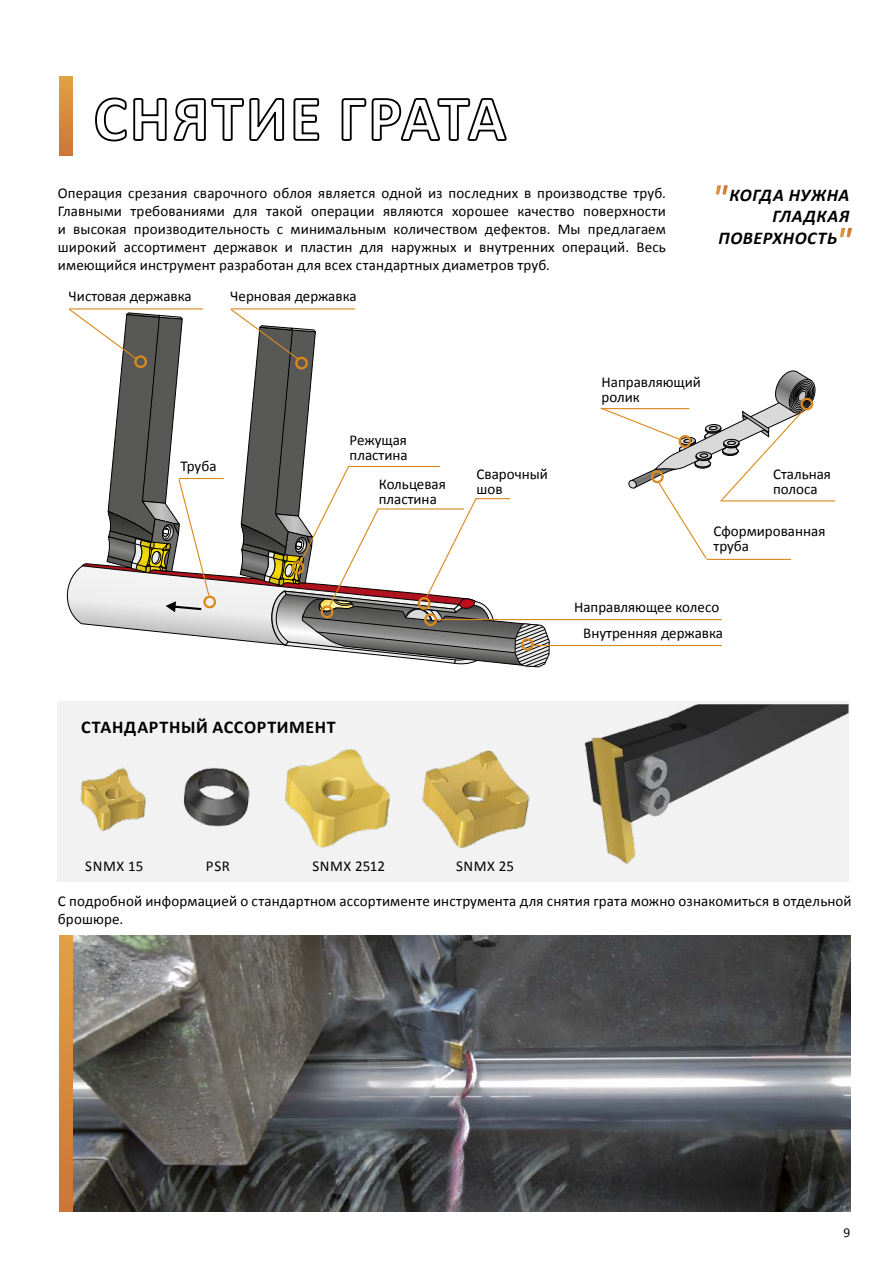
<style>
.page{position:relative;width:893px;height:1263px;background:#fff}
.page>*{position:absolute;margin:0;border:0;box-sizing:border-box;transform-origin:0 0}
.t1{font:italic 700 36px "Calibri";color:#fff}
.t2{font:italic 700 18px/21.6px "Calibri";letter-spacing:.03em;color:#000;text-align:right}
.t3{font:700 18px "Calibri";letter-spacing:.035em;color:#000}
.t4{font:15px/15px "Calibri";color:#000}
.t5{font:15px "Calibri";letter-spacing:.02em;color:#000}
.t6{font:13.5px "Calibri";color:#000}
.s1{font-size:36px;color:#fff}
</style>
<div class="page">
<div style="left:58px;top:702px;width:791px;height:180px;background:#f2f2f2"></div>
<img style="left:422px;top:750px;width:108px;height:98px">
<img style="left:80px;top:767px;width:66px;height:64px">
<img style="left:72px;top:935px;width:778px;height:277px">
<hr style="left:722px;top:500px;width:113px;height:1px;background:#da8a1c">
<hr style="left:436px;top:619px;width:286px;height:1px;background:#da8a1c">
<hr style="left:533px;top:645px;width:189px;height:1px;background:#da8a1c">
<svg style="left:600px;top:370px;width:216px;height:190px"></svg>
<svg style="left:67px;top:308px;width:483px;height:359px"></svg>
<img style="left:285px;top:749px;width:105px;height:99px">
<img style="left:183px;top:767px;width:67px;height:60px">
<img style="left:584px;top:704px;width:264px;height:161px">
<svg style="left:60px;top:935px;width:12px;height:277px;background:#d68a3d"></svg>
<svg style="left:95px;top:97px;width:190px;height:45px"></svg>
<svg style="left:293px;top:98px;width:27px;height:43px"></svg>
<svg style="left:341px;top:98px;width:166px;height:43px"></svg>
<svg style="left:60px;top:76px;width:12px;height:79px"></svg>
<p class="t4" style="left:58px;top:184px;width:610px;line-height:18px;text-align:justify">Операция срезания сварочного облоя является одной из последних в производстве труб.<br>Главными требованиями для такой операции являются хорошее качество поверхности и высокая производительность с минимальным количеством дефектов. Мы предлагаем широкий ассортимент державок и пластин для наружных и внутренних операций. Весь имеющийся инструмент разработан для всех стандартных диаметров труб.</p>
<p class="t4" style="left:69px;top:289px;width:125px">Чистовая державка</p>
<p class="t4" style="left:230px;top:289px;width:128px">Черновая державка</p>
<h1 class="t1" style="left:712px;top:175px;width:17px">"</h1>
<p class="t2" style="left:718px;top:184px;width:135px">КОГДА НУЖНА<br>ГЛАДКАЯ<br>ПОВЕРХНОСТЬ<span class="s1">"</span></p>
<p class="t4" style="left:181px;top:459px;width:37px">Труба</p>
<p class="t4" style="left:350px;top:433px;width:60px">Режущая пластина</p>
<p class="t4" style="left:379px;top:477px;width:69px">Кольцевая пластина</p>
<p class="t4" style="left:476px;top:466px;width:73px">Сварочный шов</p>
<p class="t4" style="left:602px;top:375px;width:101px">Направляющий ролик</p>
<p class="t4" style="left:773px;top:467px;width:60px">Стальная полоса</p>
<p class="t4" style="left:713px;top:524px;width:113px">Сформированная труба</p>
<p class="t3" style="left:81px;top:716px;width:256px">СТАНДАРТНЫЙ АССОРТИМЕНТ</p>
<p class="t4" style="left:85px;top:859px;width:60px">SNMX 15</p>
<p class="t4" style="left:206px;top:859px;width:26px">PSR</p>
<p class="t5" style="left:312px;top:857px;width:74px">SNMX 2512</p>
<p class="t4" style="left:456px;top:859px;width:60px">SNMX 25</p>
<p class="t4" style="left:574px;top:594px;width:150px;line-height:26.2px;text-align:right">Направляющее колесо<br>Внутренняя державка</p>
<p class="t4" style="left:58px;top:892px;width:795px;line-height:18px">С подробной информацией о стандартном ассортименте инструмента для снятия грата можно ознакомиться в отдельной брошюре.</p>
<p class="t6" style="left:843px;top:1224px;width:8px">9</p>
</div>
